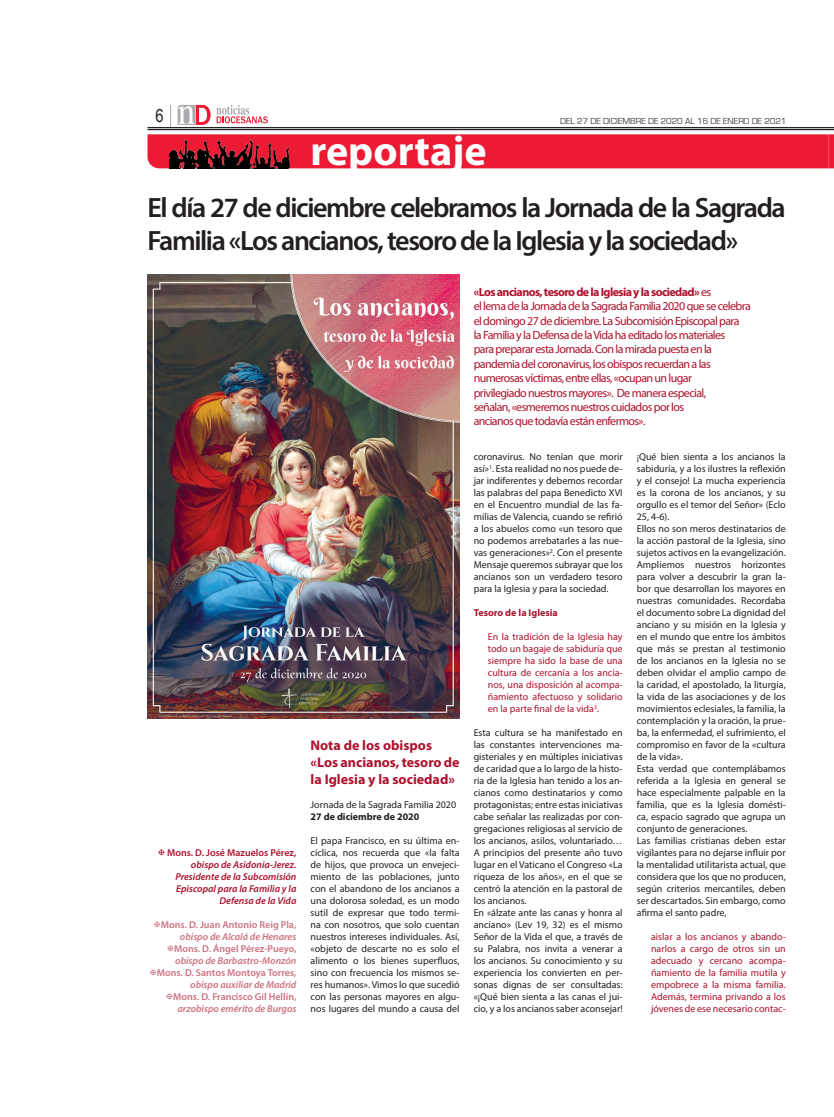
<style>
.page{position:relative;width:834px;height:1117px;background:#fff}
.page>*{position:absolute;margin:0;border:0;box-sizing:border-box;transform-origin:0 0}
.t1{font:700 42px "Myriad Pro";color:#fff}
.Párrafo_NODI{font:600 28px/33.6px "Myriad Pro";letter-spacing:-.05em;color:#231f20}
.t2{font:18px "Arial Narrow";color:#231f20}
.Párrafo_NODI-2{font:700 14px/16.8px "Myriad Pro";color:#ad122d}
.Párrafo_NODI-3{font:12px/14.4px "Myriad Pro";letter-spacing:-.05em;color:#ad122d}
.Párrafo_NODI-4{font:700 12px "Myriad Pro";letter-spacing:-.05em;color:#ad122d}
.Párrafo_NODI-5{font:10px/12px "Myriad Pro";color:#231f20;text-align:justify}
.Párrafo_NODI-6{font:10px/12px "Myriad Pro";color:#ad122d;text-align:justify}
.Párrafo_NODI-7{font:600 10px/12px "Myriad Pro";color:#ce7181;text-align:right}
.Párrafo_NODI-8{font:italic 600 10px "Myriad Pro";color:#ad122d}
.Párrafo_NODI-9{font:600 10px/12px "Myriad Pro";color:#ad122d;text-align:right}
.Párrafo_NODI-10{font:italic 600 10px "Myriad Pro";color:#ce7181}
.Párrafo_NODI-11{font:700 10px "Myriad Pro";color:#231f20}
.Párrafo_NODI-12{font:700 10px "Myriad Pro";color:#ad122d}
.t3{font:9px "Eurostile";color:#3e3e3f}
.s1{font-weight:400}
.s2{font-style:italic}
</style>
<div class="page">
<hr style="left:147px;top:127px;width:686px;height:1px;background:#231f20">
<hr style="left:147px;top:129px;width:686px;height:1px;background:#231f20">
<svg style="left:177px;top:105px;width:33px;height:20px"></svg>
<svg style="left:216px;top:105px;width:52px;height:18px"></svg>
<svg style="left:170px;top:105px;width:1px;height:22px"></svg>
<div style="left:147px;top:134px;width:686px;height:34px;background:#ed1a33"></div>
<img style="left:169px;top:138px;width:121px;height:30px">
<img style="left:147px;top:275px;width:312px;height:444px">
<p class="t2" style="left:155px;top:102px;width:10px">6</p>
<p class="t3" style="left:560px;top:116px;width:228px">DEL 27 DE DICIEMBRE DE 2020 AL 16 DE ENERO DE 2021</p>
<p class="t1" style="left:310px;top:124px;width:178px">reportaje</p>
<p class="Párrafo_NODI" style="left:147px;top:190px;width:639px">El día 27 de diciembre celebramos la Jornada de la Sagrada<br>Familia «Los ancianos, tesoro de la Iglesia y la sociedad»</p>
<p class="Párrafo_NODI-4" style="left:473px;top:284px;width:239px">«Los ancianos, tesoro de la Iglesia y la sociedad» <span class="s1">es</span></p>
<p class="Párrafo_NODI-3" style="left:473px;top:299px;width:278px">el lema de la Jornada de la Sagrada Familia 2020 que se celebra el domingo 27 de diciembre. La Subcomisión Episcopal para</p>
<p class="Párrafo_NODI-3" style="left:473px;top:328px;width:253px">la Familia y la Defensa de la Vida ha editado los materiales</p>
<p class="Párrafo_NODI-3" style="left:473px;top:342px;width:240px">para preparar esta Jornada. Con la mirada puesta en la</p>
<p class="Párrafo_NODI-3" style="left:473px;top:356px;width:239px">pandemia del coronavirus, los obispos recuerdan a las</p>
<p class="Párrafo_NODI-3" style="left:473px;top:371px;width:220px">numerosas víctimas, entre ellas, «ocupan un lugar</p>
<p class="Párrafo_NODI-3" style="left:473px;top:385px;width:234px">privilegiado nuestros mayores». De manera especial,</p>
<p class="Párrafo_NODI-3" style="left:473px;top:400px;width:212px">señalan, «esmeremos nuestros cuidados por los</p>
<p class="Párrafo_NODI-3" style="left:473px;top:414px;width:173px">ancianos que todavía están enfermos».</p>
<p class="Párrafo_NODI-5" style="left:636px;top:450px;width:150px">¡Qué bien sienta a los ancianos la sabiduría, y a los ilustres la reflexión y el consejo! La mucha experiencia es la corona de los ancianos, y su orgullo es el temor del Señor» (Eclo 25, 4-6).</p>
<p class="Párrafo_NODI-5" style="left:636px;top:522px;width:150px">Ellos no son meros destinatarios de la acción pastoral de la Iglesia, sino sujetos activos en la evangelización.<br>Ampliemos nuestros horizontes para volver a descubrir la gran la&shy;bor que desarrollan los mayores en nuestras comunidades. Recordaba el documento sobre La dignidad del anciano y su misión en la Iglesia y en el mundo que entre los ámbitos que más se prestan al testimonio de los ancianos en la Iglesia no se deben olvidar el amplio campo de la caridad, el apostolado, la liturgia, la vida de las asociaciones y de los movimientos eclesiales, la familia, la contemplación y la oración, la prue&shy;ba, la enfermedad, el sufrimiento, el compromiso en favor de la «cultura de la vida».</p>
<p class="Párrafo_NODI-5" style="left:636px;top:762px;width:150px">Esta verdad que contemplábamos referida a la Iglesia en general se hace especialmente palpable en la familia, que es la Iglesia domésti&shy;ca, espacio sagrado que agrupa un conjunto de generaciones.</p>
<p class="Párrafo_NODI-5" style="left:636px;top:834px;width:150px">Las familias cristianas deben estar vigilantes para no dejarse influir por la mentalidad utilitarista actual, que considera que los que no producen, según criterios mercantiles, deben ser descartados. Sin embargo, como afirma el santo padre,</p>
<p class="Párrafo_NODI-6" style="left:651px;top:930px;width:136px">aislar a los ancianos y abando&shy;narlos a cargo de otros sin un adecuado y cercano acompa&shy;ñamiento de la familia mutila y empobrece a la misma familia.<br>Además, termina privando a los jóvenes de ese necesario contac-</p>
<p class="Párrafo_NODI-5" style="left:473px;top:450px;width:150px">coronavirus. No tenían que morir así»<sup>1</sup>. Esta realidad no nos puede de&shy;jar indiferentes y debemos recordar las palabras del papa Benedicto XVI en el Encuentro mundial de las fa&shy;milias de Valencia, cuando se refirió a los abuelos como «un tesoro que no podemos arrebatarles a las nue&shy;vas generaciones»<sup>2</sup>. Con el presente Mensaje queremos subrayar que los ancianos son un verdadero tesoro para la Iglesia y para la sociedad.</p>
<p class="Párrafo_NODI-12" style="left:473px;top:606px;width:85px">Tesoro de la Iglesia</p>
<p class="Párrafo_NODI-6" style="left:488px;top:630px;width:136px">En la tradición de la Iglesia hay todo un bagaje de sabiduría que siempre ha sido la base de una cultura de cercanía a los ancia&shy;nos, una disposición al acompa&shy;ñamiento afectuoso y solidario en la parte final de la vida<sup>3</sup>.</p>
<p class="Párrafo_NODI-5" style="left:473px;top:726px;width:150px">Esta cultura se ha manifestado en las constantes intervenciones ma&shy;gisteriales y en múltiples iniciativas de caridad que a lo largo de la histo&shy;ria de la Iglesia han tenido a los an&shy;cianos como destinatarios y como protagonistas; entre estas iniciativas cabe señalar las realizadas por con&shy;gregaciones religiosas al servicio de los ancianos, asilos, voluntariado… A principios del presente año tuvo lugar en el Vaticano el Congreso «La riqueza de los años», en el que se centró la atención en la pastoral de los ancianos.</p>
<p class="Párrafo_NODI-5" style="left:473px;top:906px;width:150px">En «álzate ante las canas y honra al anciano» (Lev 19, 32) es el mismo Señor de la Vida el que, a través de su Palabra, nos invita a venerar a los ancianos. Su conocimiento y su experiencia los convierten en per&shy;sonas dignas de ser consultadas: «¡Qué bien sienta a las canas el jui&shy;cio, y a los ancianos saber aconsejar!</p>
<p class="Párrafo_NODI-2" style="left:310px;top:737px;width:123px">Nota de los obispos</p>
<p class="Párrafo_NODI-2" style="left:310px;top:754px;width:150px">«Los ancianos, tesoro de la Iglesia y la sociedad»</p>
<p class="Párrafo_NODI-5" style="left:310px;top:798px;width:147px">Jornada de la Sagrada Familia 2020</p>
<p class="Párrafo_NODI-11" style="left:310px;top:810px;width:110px">27 de diciembre de 2020</p>
<p class="Párrafo_NODI-5" style="left:310px;top:834px;width:150px">El papa Francisco, en su última en&shy;cíclica, nos recuerda que «la falta de hijos, que provoca un envejeci&shy;miento de las poblaciones, junto con el abandono de los ancianos a una dolorosa soledad, es un modo sutil de expresar que todo termi&shy;na con nosotros, que solo cuentan nuestros intereses individuales. Así, «objeto de descarte no es solo el alimento o los bienes superfluos, sino con frecuencia los mismos se&shy;res humanos». Vimos lo que sucedió con las personas mayores en algu&shy;nos lugares del mundo a causa del</p>
<p class="Párrafo_NODI-9" style="left:167px;top:846px;width:131px">Mons. D. José Mazuelos Pérez, <span class="s2">obispo de Asidonia-Jerez.</span></p>
<p class="Párrafo_NODI-8" style="left:175px;top:870px;width:122px">Presidente de la Subcomisión</p>
<p class="Párrafo_NODI-8" style="left:176px;top:882px;width:122px">Episcopal para la Familia y la</p>
<p class="Párrafo_NODI-8" style="left:219px;top:894px;width:78px">Defensa de la Vida</p>
<p class="Párrafo_NODI-7" style="left:161px;top:918px;width:137px">Mons. D. Juan Antonio Reig Pla, <span class="s2">obispo de Alcalá de Henares</span></p>
<p class="Párrafo_NODI-7" style="left:174px;top:942px;width:124px">Mons. D. Ángel Pérez-Pueyo,</p>
<p class="Párrafo_NODI-10" style="left:175px;top:954px;width:123px">obispo de Barbastro-Monzón</p>
<p class="Párrafo_NODI-7" style="left:157px;top:966px;width:141px">Mons. D. Santos Montoya Torres, <span class="s2">obispo auxiliar de Madrid</span></p>
<p class="Párrafo_NODI-7" style="left:173px;top:990px;width:125px">Mons. D. Francisco Gil Hellín,</p>
<p class="Párrafo_NODI-10" style="left:177px;top:1002px;width:120px">arzobispo emérito de Burgos</p>
</div>
